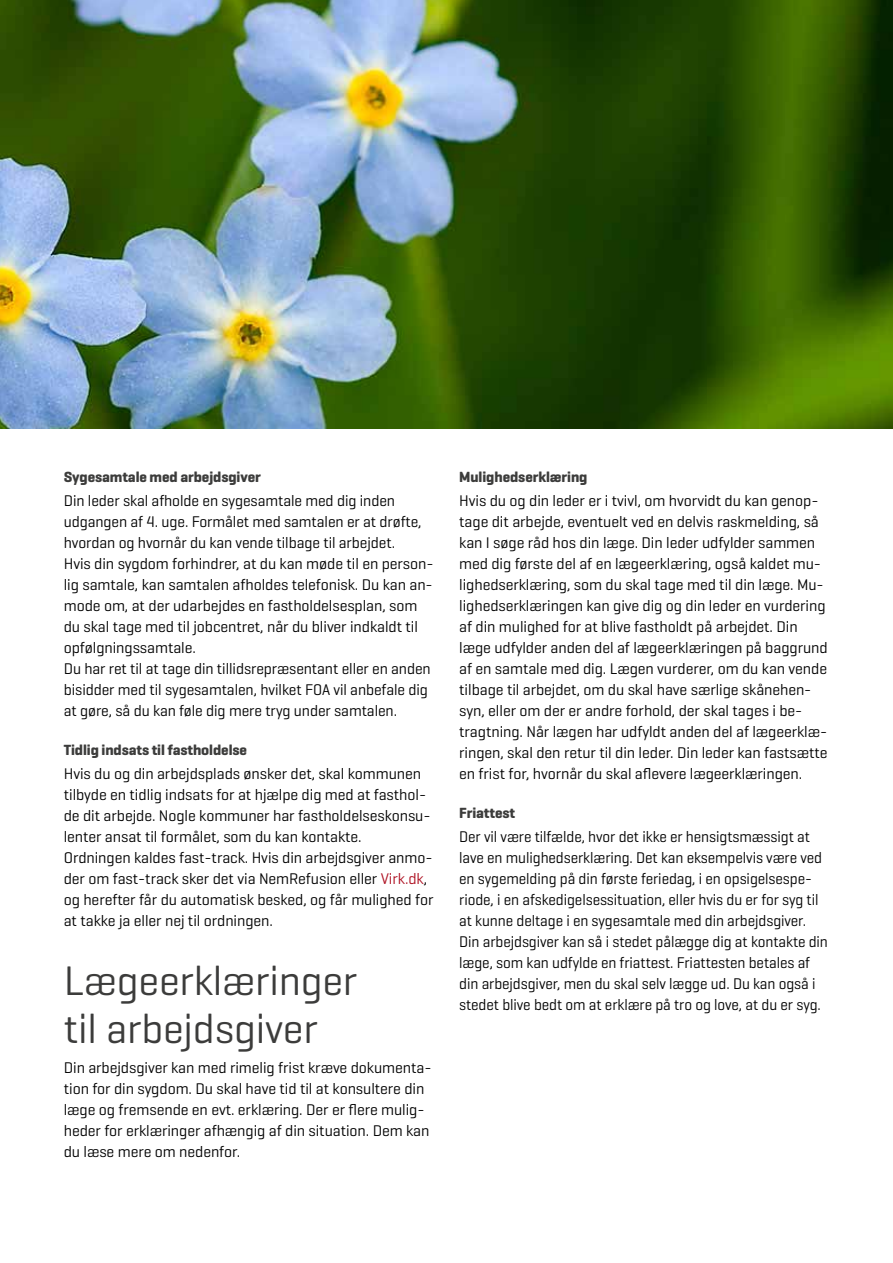
<style>
.page{position:relative;width:893px;height:1263px;background:#fff}
.page>*{position:absolute;margin:0;border:0;box-sizing:border-box;transform-origin:0 0}
.t1{font:42px/48px "Geogrotesque";letter-spacing:-.005em;color:#3c3c3b}
.t2{font:15.75px/21px "Geogrotesque";letter-spacing:-.005em;color:#000}
.t3{font:15.75px/21px "Geogrotesque";letter-spacing:-.005em;color:#000;scale:.96 1}
.t4{font:700 15px "Geogrotesque";letter-spacing:-.005em;color:#3c3c3b}
.s1{color:#ae1122}
</style>
<div class="page">
<img style="left:0;top:0;width:893px;height:428px">
<p class="t4" style="left:64px;top:468px;width:199px">Sygesamtale med arbejdsgiver</p>
<p class="t2" style="left:64px;top:490px;width:371px">Din leder skal afholde en sygesamtale med dig inden udgangen af 4. uge. Formålet med samtalen er at drøfte, hvordan og hvornår du kan vende tilbage til arbejdet.<br>Hvis din sygdom forhindrer, at du kan møde til en person&shy;lig samtale, kan samtalen afholdes telefonisk. Du kan an&shy;mode om, at der udarbejdes en fastholdelsesplan, som du skal tage med til jobcentret, når du bliver indkaldt til opfølgningssamtale.<br>Du har ret til at tage din tillidsrepræsentant eller en anden bisidder med til sygesamtalen, hvilket FOA vil anbefale dig at gøre, så du kan føle dig mere tryg under samtalen.</p>
<p class="t4" style="left:64px;top:741px;width:185px">Tidlig indsats til fastholdelse</p>
<p class="t2" style="left:64px;top:763px;width:371px">Hvis du og din arbejdsplads ønsker det, skal kommunen tilbyde en tidlig indsats for at hjælpe dig med at fasthol&shy;de dit arbejde. Nogle kommuner har fastholdelseskonsu&shy;lenter ansat til formålet, som du kan kontakte.<br>Ordningen kaldes fast-track. Hvis din arbejdsgiver anmo&shy;der om fast-track sker det via NemRefusion eller <span class="s1">Virk.dk</span>, og herefter får du automatisk besked, og får mulighed for at takke ja eller nej til ordningen.</p>
<h1 class="t1" style="left:64px;top:956px;width:295px">Lægeerklæringer til arbejdsgiver</h1>
<p class="t2" style="left:64px;top:1057px;width:369px">Din arbejdsgiver kan med rimelig frist kræve dokumenta&shy;tion for din sygdom. Du skal have tid til at konsultere din læge og fremsende en evt. erklæring. Der er flere mulig&shy;heder for erklæringer afhængig af din situation. Dem kan du læse mere om nedenfor.</p>
<p class="t4" style="left:459px;top:468px;width:130px">Mulighedserklæring</p>
<p class="t2" style="left:459px;top:490px;width:370px">Hvis du og din leder er i tvivl, om hvorvidt du kan genop&shy;tage dit arbejde, eventuelt ved en delvis raskmelding, så kan I søge råd hos din læge. Din leder udfylder sammen med dig første del af en lægeerklæring, også kaldet mu&shy;lighedserklæring, som du skal tage med til din læge. Mu&shy;lighedserklæringen kan give dig og din leder en vurdering af din mulighed for at blive fastholdt på arbejdet. Din læge udfylder anden del af lægeerklæringen på baggrund af en samtale med dig. Lægen vurderer, om du kan vende tilbage til arbejdet, om du skal have særlige skånehen&shy;syn, eller om der er andre forhold, der skal tages i be&shy;tragtning. Når lægen har udfyldt anden del af lægeerklæ&shy;ringen, skal den retur til din leder. Din leder kan fastsætte en frist for, hvornår du skal aflevere lægeerklæringen.</p>
<p class="t4" style="left:459px;top:804px;width:57px">Friattest</p>
<p class="t3" style="left:459px;top:826px;width:386px">Der vil være tilfælde, hvor det ikke er hensigtsmæssigt at lave en mulighedserklæring. Det kan eksempelvis være ved en sygemelding på din første feriedag, i en opsigelsespe&shy;riode, i en afskedigelsessituation, eller hvis du er for syg til at kunne deltage i en sygesamtale med din arbejdsgiver.<br>Din arbejdsgiver kan så i stedet pålægge dig at kontakte din læge, som kan udfylde en friattest. Friattesten betales af din arbejdsgiver, men du skal selv lægge ud. Du kan også i stedet blive bedt om at erklære på tro og love, at du er syg.</p>
</div>
